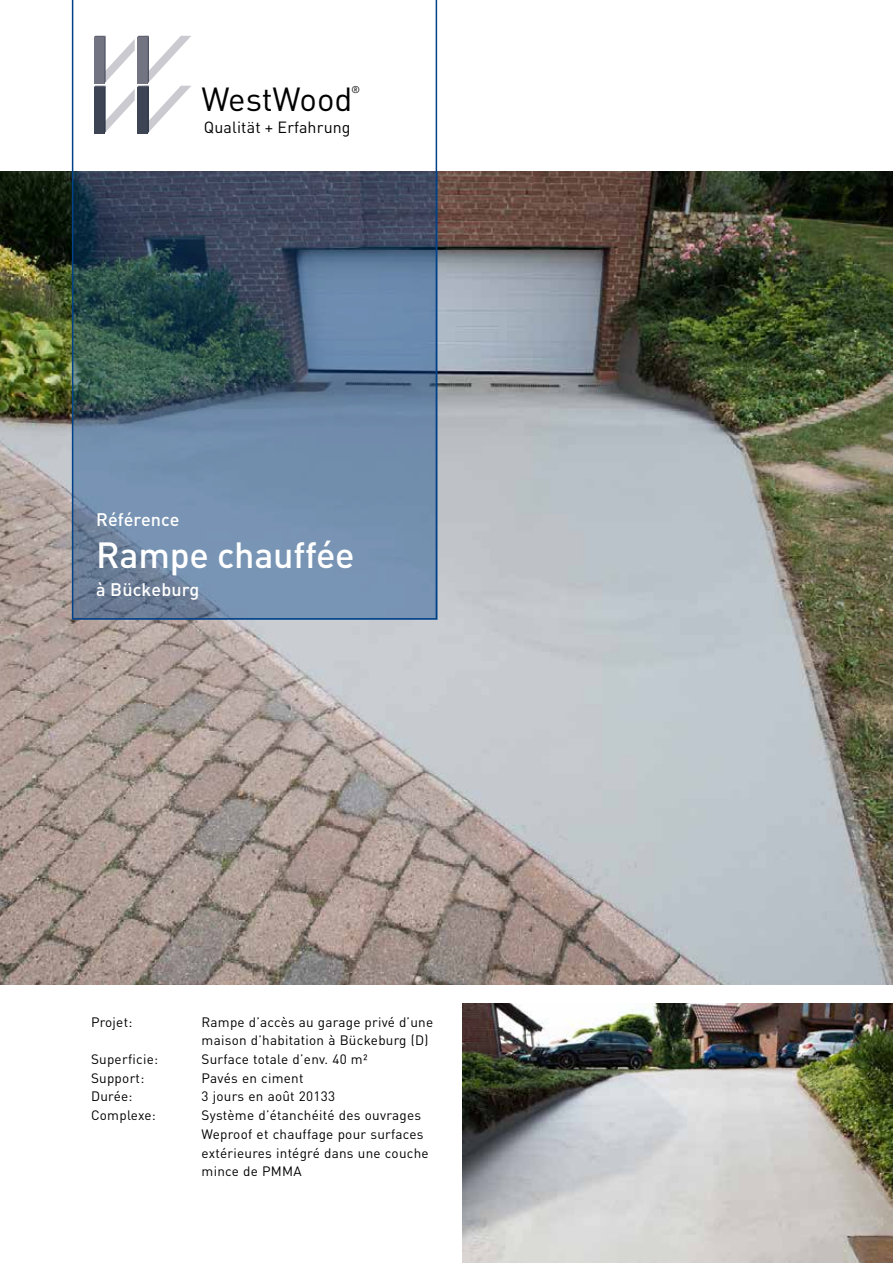
<style>
.page{position:relative;width:893px;height:1263px;background:#fff}
.page>*{position:absolute;margin:0;border:0;box-sizing:border-box;transform-origin:0 0}
.t1{font:500 36px "DIN Pro";letter-spacing:-.005em;color:#fff}
.t2{font:33px "DIN Pro";letter-spacing:-.01em;color:#000}
.t3{font:500 18px "DIN Pro";letter-spacing:.01em;color:#fff}
.t4{font:16.05px "DIN Pro";letter-spacing:.01em;color:#000}
.t5{font:13.5px/18.8px "DIN Pro";letter-spacing:.02em;color:#000}
.t6{font:9.75px "Meta Plus Normal";color:#000}
</style>
<div class="page">
<img style="left:0;top:171px;width:893px;height:813px">
<img style="left:463px;top:1003px;width:430px;height:260px">
<svg style="left:72px;top:0;width:365px;height:620px"></svg>
<svg style="left:94px;top:36px;width:97px;height:97px"></svg>
<h2 class="t2" style="left:201px;top:76px;width:153px">WestWood</h2>
<p class="t6" style="left:352px;top:84px;width:9px">®</p>
<p class="t4" style="left:204px;top:116px;width:148px">Qualität + Erfahrung</p>
<h3 class="t3" style="left:96px;top:507px;width:85px">Référence</h3>
<h1 class="t1" style="left:96px;top:531px;width:260px">Rampe chauffée</h1>
<h3 class="t3" style="left:96px;top:577px;width:105px">à Bückeburg</h3>
<p class="t5" style="left:91px;top:1012px;width:43px">Projet:</p>
<p class="t5" style="left:202px;top:1012px;width:233px">Rampe d’accès au garage privé d’une maison d’habitation à Bückeburg (D)</p>
<p class="t5" style="left:91px;top:1049px;width:69px">Superficie:</p>
<p class="t5" style="left:202px;top:1049px;width:168px">Surface totale d’env. 40 m²</p>
<p class="t5" style="left:91px;top:1068px;width:55px">Support:</p>
<p class="t5" style="left:202px;top:1068px;width:104px">Pavés en ciment</p>
<p class="t5" style="left:91px;top:1086px;width:43px">Durée:</p>
<p class="t5" style="left:202px;top:1086px;width:135px">3 jours en août 20133</p>
<p class="t5" style="left:91px;top:1105px;width:66px">Complexe:</p>
<p class="t5" style="left:202px;top:1105px;width:229px">Système d’étanchéité des ouvrages<br>Weproof et chauffage pour surfaces extérieures intégré dans une couche mince de PMMA</p>
</div>
